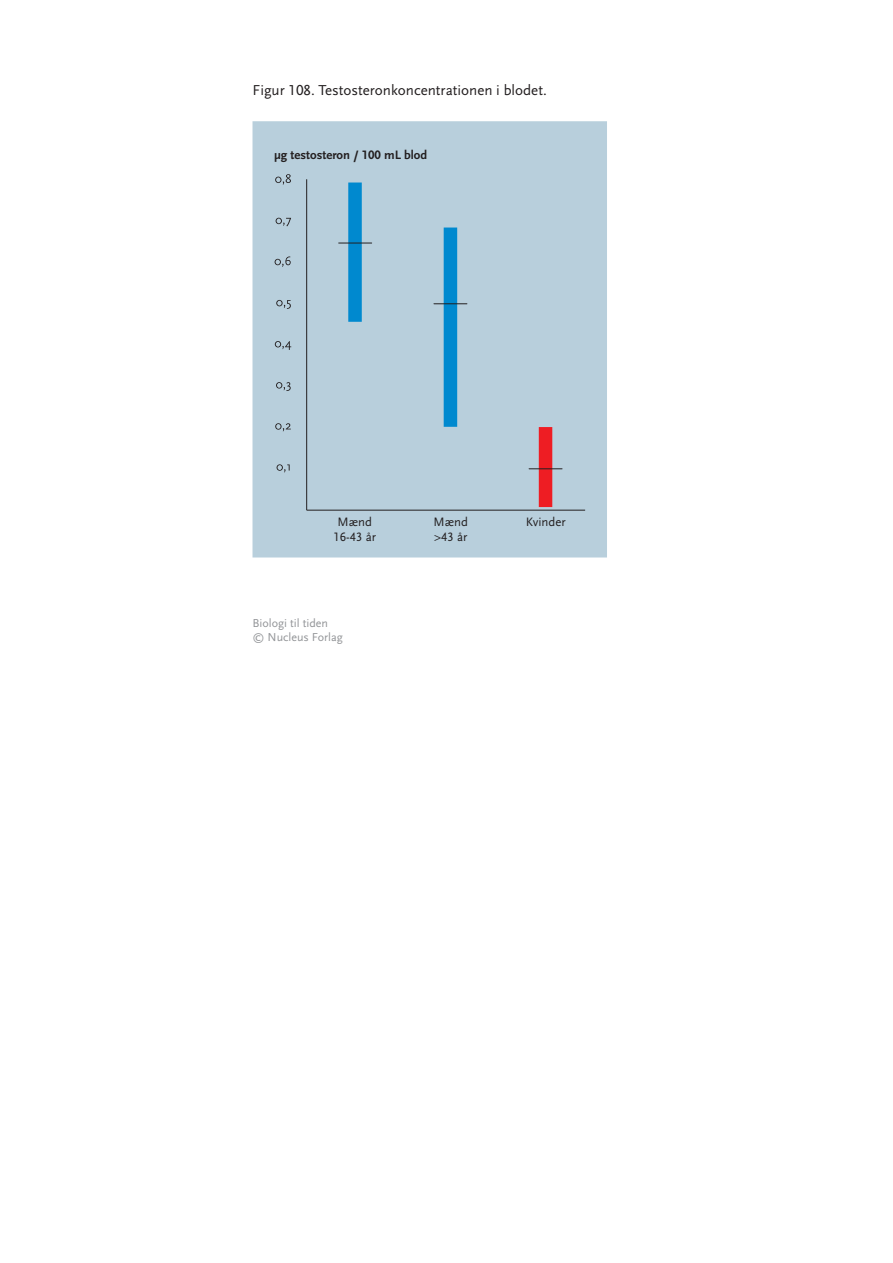
<style>
.page{position:relative;width:893px;height:1263px;background:#fff}
.page>*{position:absolute;margin:0;border:0;box-sizing:border-box;transform-origin:0 0}
.t1{font:15px "Scala Sans LF";color:#231f20}
.t2{font:12.75px/15.3px "Scala Sans LF";color:#231f20;text-align:center}
.t3{font:700 12.75px "Scala Sans LF";color:#231f20}
.t4{font:12px/14.4px "Scala Sans LF";color:#939598}
</style>
<div class="page">
<div style="left:252px;top:121px;width:355px;height:436px;background:#b8cfdc"></div>
<svg style="left:275px;top:174px;width:16px;height:11px"></svg>
<svg style="left:276px;top:218px;width:15px;height:8px"></svg>
<svg style="left:275px;top:256px;width:16px;height:11px"></svg>
<svg style="left:276px;top:300px;width:15px;height:9px"></svg>
<svg style="left:275px;top:341px;width:16px;height:9px"></svg>
<svg style="left:276px;top:382px;width:15px;height:9px"></svg>
<svg style="left:275px;top:423px;width:16px;height:8px"></svg>
<svg style="left:277px;top:464px;width:13px;height:8px"></svg>
<svg style="left:306px;top:179px;width:279px;height:332px"></svg>
<p class="t1" style="left:252px;top:81px;width:296px">Figur 108. Testosteronkoncentrationen i blodet.</p>
<p class="t3" style="left:274px;top:148px;width:155px">µg testosteron / 100 mL blod</p>
<p class="t2" style="left:333px;top:514px;width:44px">Mænd<br>16-43 år</p>
<p class="t2" style="left:434px;top:514px;width:36px;text-align:left">Mænd &gt;43 år</p>
<p class="t2" style="left:526px;top:515px;width:41px">Kvinder</p>
<p class="t4" style="left:252px;top:616px;width:92px">Biologi til tiden © Nucleus Forlag</p>
</div>
